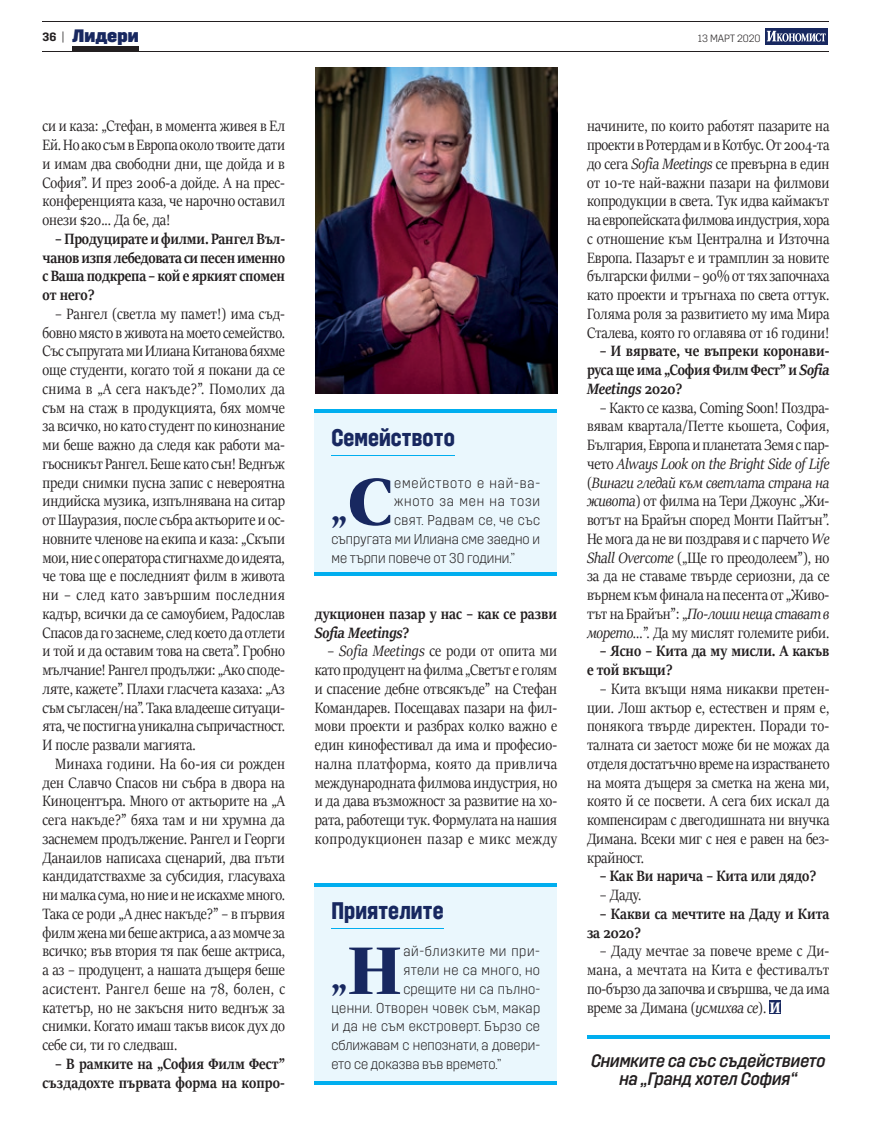
<style>
.page{position:relative;width:872px;height:1127px;background:#fff}
.page>*{position:absolute;margin:0;border:0;box-sizing:border-box;transform-origin:0 0}
.t1{font:700 79.5px "Greta Display Pro";color:#182860;scale:.93 1}
.t2{font:700 34.2px "Greta Display Pro";color:#182860;scale:.93 1}
.t3{font:700 24px "Trim";letter-spacing:.005em;color:#182860;scale:.82 1}
.t4{font:italic 500 18px/18px "Trim";color:#231f20;text-align:center;scale:.9 1}
.t5{font:800 18px "Trim";color:#182860}
.t6{font:16.8px/18.8px "Sitka Banner";letter-spacing:-.005em;color:#231f20;text-align:justify;scale:.88 1}
.t7{font:700 16.8px/18.8px "Sitka Banner";color:#231f20;scale:.88 1}
.t8{font:300 14.25px "Trim";letter-spacing:.015em;color:#231f20;scale:.93 1}
.t9{font:300 14.25px "Trim";letter-spacing:.065em;color:#231f20;scale:.93 1}
.t10{font:300 14.25px "Trim";letter-spacing:.05em;color:#231f20;scale:.93 1}
.t11{font:600 12px "Trim";color:#231f20}
.t12{font:300 10.5px "Trim";letter-spacing:-.01em;color:#231f20}
.s1{font-weight:300}
.s2{font-style:italic}
.s3{font-family:"HS Garamond Bg";font-weight:900;font-size:16.5px;color:#fff}
</style>
<div class="page">
<svg style="left:765px;top:28px;width:63px;height:17px"></svg>
<div style="left:765px;top:28px;width:62px;height:16px;background:#182860"></div>
<svg style="left:767px;top:31px;width:58px;height:11px"></svg>
<hr style="left:43px;top:21px;width:786px;height:1px;background:#231f20">
<hr style="left:43px;top:51px;width:786px;height:1px;background:#231f20">
<div style="left:769px;top:1001px;width:12px;height:13px;background:#182860"></div>
<hr style="left:72px;top:47px;width:67px;height:4px;background:#231f20">
<hr style="left:587px;top:1035px;width:242px;height:3px;background:#00aeef">
<img style="left:315px;top:67px;width:242px;height:327px">
<div style="left:314px;top:410px;width:243px;height:165px;background:#eaf7fd"></div>
<hr style="left:331px;top:455px;width:124px;height:1px;background:#00aeef">
<div style="left:314px;top:883px;width:243px;height:201px;background:#eaf7fd"></div>
<hr style="left:331px;top:928px;width:112px;height:1px;background:#00aeef">
<hr style="left:314px;top:409px;width:243px;height:3px;background:#00aeef">
<hr style="left:314px;top:883px;width:243px;height:3px;background:#00aeef">
<hr style="left:314px;top:572px;width:243px;height:3px;background:#00aeef">
<hr style="left:314px;top:1081px;width:243px;height:3px;background:#00aeef">
<p class="t11" style="left:43px;top:30px;width:24px">36 <span class="s1">|</span></p>
<p class="t5" style="left:72px;top:25px;width:68px">Лидери</p>
<p class="t12" style="left:698px;top:32px;width:64px">13 МАРТ 2020</p>
<p class="t6" style="left:43px;top:116px;width:277px">си и каза: „Стефан, в момента живея в Ел Ей. Но ако съм в Европа около твоите дати и имам два свободни дни, ще дойда и в София”. И през 2006-а дойде. А на прес&shy;конференцията каза, че нарочно оставил онези $20... Да бе, да!</p>
<p class="t7" style="left:43px;top:228px;width:277px;text-align:justify;text-indent:13px">– Продуцирате и филми. Рангел Въл&shy;чанов изпя лебедовата си песен именно с Ваша подкрепа – кой е яркият спомен от него?</p>
<p class="t6" style="left:43px;top:304px;width:277px;text-indent:13px">– Рангел (светла му памет!) има съд&shy;бовно място в живота на моето семейство.<br>Със съпругата ми Илиана Китанова бяхме още студенти, когато той я покани да се снима в „А сега накъде?”. Помолих да съм на стаж в продукцията, бях момче за всичко, но като студент по кинознание ми беше важно да следя как работи ма&shy;гьосникът Рангел. Беше като сън! Веднъж преди снимки пусна запис с невероятна индийска музика, изпълнявана на ситар от Шауразия, после събра актьорите и ос&shy;новните членове на екипа и каза: „Скъпи мои, ние с оператора стигнахме до идеята, че това ще е последният филм в живота ни – след като завършим последния кадър, всички да се самоубием, Радослав Спасов да го заснеме, след което да отлети и той и да оставим това на света”. Гробно мълчание! Рангел продължи: „Ако споде&shy;ляте, кажете”. Плахи гласчета казаха: „Аз съм съгласен/на”. Така владееше ситуаци&shy;ята, че постигна уникална съпричастност.<br>И после развали магията.</p>
<p class="t6" style="left:43px;top:753px;width:277px;text-indent:13px">Минаха години. На 60-ия си рожден ден Славчо Спасов ни събра в двора на Киноцентъра. Много от актьорите на „А сега накъде?” бяха там и ни хрумна да заснемем продължение. Рангел и Георги Данаилов написаха сценарий, два пъти кандидатствахме за субсидия, гласуваха ни малка сума, но ние и не искахме много.<br>Така се роди „А днес накъде?” – в първия филм жена ми беше актриса, а аз момче за всичко; във втория тя пак беше актриса, а аз – продуцент, а нашата дъщеря беше асистент. Рангел беше на 78, болен, с катетър, но не закъсня нито веднъж за снимки. Когато имаш такъв висок дух до себе си, ти го следваш.</p>
<p class="t7" style="left:43px;top:1053px;width:277px;text-align:right">– В рамките на „София Филм Фест” създадохте първата форма на копро-</p>
<h3 class="t3" style="left:331px;top:424px;width:152px">Семейството</h3>
<h1 class="t1" style="left:348px;top:455px;width:50px">С</h1>
<p class="t9" style="left:394px;top:474px;width:158px">емейството е най-ва-</p>
<p class="t9" style="left:394px;top:493px;width:158px">жното за мен на този</p>
<p class="t8" style="left:394px;top:512px;width:158px">свят. Радвам се, че със</p>
<p class="t8" style="left:331px;top:531px;width:226px">съпругата ми Илиана сме заедно и</p>
<p class="t8" style="left:331px;top:549px;width:199px">ме търпи повече от 30 години.”</p>
<h2 class="t2" style="left:331px;top:490px;width:18px">„</h2>
<p class="t7" style="left:315px;top:603px;width:277px">дукционен пазар у нас – как се разви<br><span class="s2">Sofia Meetings</span>?</p>
<p class="t6" style="left:315px;top:641px;width:277px;text-indent:13px">– <span class="s2">Sofia Meetings</span> се роди от опита ми като продуцент на филма „Светът е голям и спасение дебне отвсякъде” на Стефан Командарев. Посещавах пазари на фил&shy;мови проекти и разбрах колко важно е един кинофестивал да има и професио&shy;нална платформа, която да привлича международната филмова индустрия, но и да дава възможност за развитие на хо&shy;рата, работещи тук. Формулата на нашия копродукционен пазар е микс между</p>
<h3 class="t3" style="left:331px;top:897px;width:138px">Приятелите</h3>
<h1 class="t1" style="left:348px;top:923px;width:60px">Н</h1>
<p class="t10" style="left:403px;top:943px;width:148px">ай-близките ми при-</p>
<p class="t8" style="left:403px;top:962px;width:148px">ятели не са много, но</p>
<p class="t8" style="left:403px;top:981px;width:148px">срещите ни са пълно-</p>
<p class="t8" style="left:331px;top:999px;width:226px">ценни. Отворен човек съм, макар</p>
<p class="t8" style="left:331px;top:1018px;width:226px">и да не съм екстроверт. Бързо се</p>
<p class="t8" style="left:331px;top:1037px;width:226px">сближавам с непознати, а довери-</p>
<p class="t8" style="left:331px;top:1056px;width:184px">ето се доказва във времето.”</p>
<h2 class="t2" style="left:331px;top:959px;width:18px">„</h2>
<p class="t6" style="left:587px;top:116px;width:277px">начините, по които работят пазарите на проекти в Ротердам и в Котбус. От 2004-та до сега <span class="s2">Sofia Meetings</span> се превърна в един от 10-те най-важни пазари на филмови копродукции в света. Тук идва каймакът на европейската филмова индустрия, хора с отношение към Централна и Източна Европа. Пазарът е и трамплин за новите български филми – 90% от тях започнаха като проекти и тръгнаха по света оттук.<br>Голяма роля за развитието му има Мира Сталева, която го оглавява от 16 години!</p>
<p class="t7" style="left:587px;top:341px;width:277px;text-align:justify;text-indent:13px">– И вярвате, че въпреки коронави&shy;руса ще има „София Филм Фест” и <span class="s2">Sofia Meetings</span> 2020?</p>
<p class="t6" style="left:587px;top:397px;width:277px;text-indent:13px">– Както се казва, Coming Soon! Поздра&shy;вявам квартала/Петте кьошета, София, България, Европа и планетата Земя с пар&shy;чето <span class="s2">Always Look on the Bright Side of Life </span>(<span class="s2">Винаги гледай към светлата страна на живота</span>) от филма на Тери Джоунс „Жи&shy;вотът на Брайън според Монти Пайтън”.<br>Не мога да не ви поздравя и с парчето <span class="s2">We Shall Overcome</span> („Ще го преодолеем”), но за да не ставаме твърде сериозни, да се върнем към финала на песента от „Живо&shy;тът на Брайън”: „<span class="s2">По-лоши неща стават в морето…</span>”. Да му мислят големите риби.</p>
<p class="t7" style="left:587px;top:641px;width:277px;text-indent:13px">– Ясно – Кита да му мисли. А какъв е той вкъщи?</p>
<p class="t6" style="left:587px;top:678px;width:277px;text-indent:13px">– Кита вкъщи няма никакви претен&shy;ции. Лош актьор е, естествен и прям е, понякога твърде директен. Поради то&shy;талната си заетост може би не можах да отделя достатъчно време на израстването на моята дъщеря за сметка на жена ми, която й се посвети. А сега бих искал да компенсирам с двегодишната ни внучка Димана. Всеки миг с нея е равен на без&shy;крайност.</p>
<p class="t7" style="left:600px;top:866px;width:248px">– Как Ви нарича – Кита или дядо?</p>
<p class="t6" style="left:600px;top:885px;width:49px">– Даду.</p>
<p class="t7" style="left:587px;top:903px;width:277px;text-indent:13px">– Какви са мечтите на Даду и Кита за 2020?</p>
<p class="t6" style="left:587px;top:941px;width:277px;text-indent:13px">– Даду мечтае за повече време с Ди&shy;мана, а мечтата на Кита е фестивалът по-бързо да започва и свършва, че да има време за Димана (<span class="s2">усмихва се</span>). <span class="s3">И</span></p>
<p class="t4" style="left:591px;top:1051px;width:262px">Снимките са със съдействието на „Гранд хотел София“</p>
</div>
